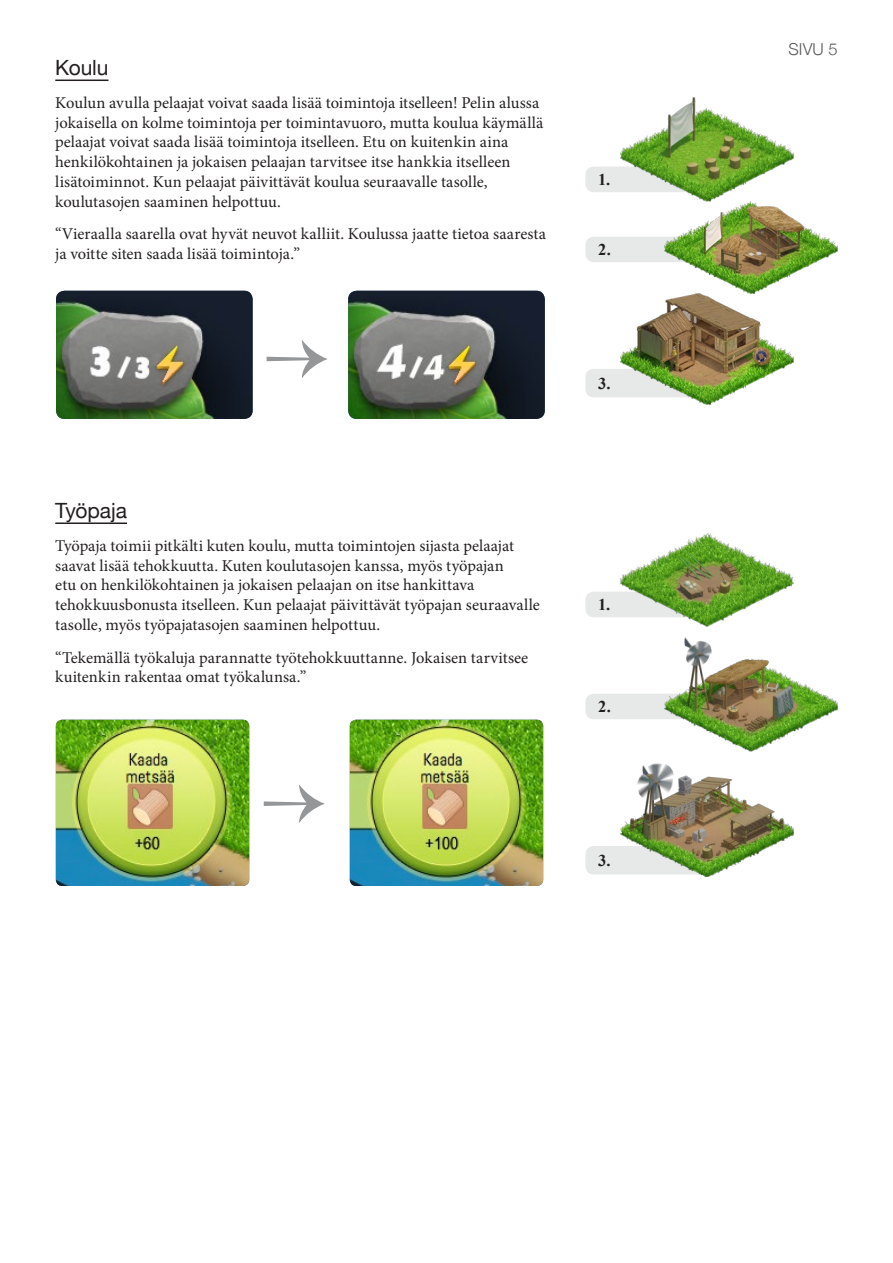
<style>
.page{position:relative;width:893px;height:1263px;background:#fff}
.page>*{position:absolute;margin:0;border:0;box-sizing:border-box;transform-origin:0 0}
.t1{font:700 75px "Minion Pro";color:#949698}
.t2{font:21px "Helvetica Neue";letter-spacing:-.005em;color:#231f20}
.t3{font:16.5px/19.8px "Minion Pro";color:#231f20}
.t4{font:700 16.5px "Times New Roman";color:#231f20}
.t5{font:300 16.5px "Helvetica Neue";color:#58595b}
</style>
<div class="page">
<div style="left:585px;top:167px;width:122px;height:25px;background:#e7e8e8;border-radius:9px"></div>
<div style="left:585px;top:592px;width:122px;height:25px;background:#e7e8e8;border-radius:9px"></div>
<div style="left:585px;top:237px;width:132px;height:25px;background:#e7e8e8;border-radius:9px"></div>
<div style="left:585px;top:694px;width:132px;height:25px;background:#e7e8e8;border-radius:9px"></div>
<div style="left:585px;top:369px;width:122px;height:28px;background:#e7e8e8;border-radius:9px"></div>
<div style="left:585px;top:846px;width:122px;height:28px;background:#e7e8e8;border-radius:9px"></div>
<hr style="left:55px;top:80px;width:53px;height:1px;background:#231f20">
<hr style="left:55px;top:522px;width:72px;height:2px;background:#231f20">
<img style="left:665px;top:201px;width:173px;height:93px">
<img style="left:620px;top:294px;width:173px;height:111px">
<img style="left:620px;top:533px;width:173px;height:93px">
<img style="left:665px;top:637px;width:173px;height:115px">
<img style="left:620px;top:763px;width:173px;height:113px">
<img style="left:620px;top:98px;width:173px;height:103px">
<img style="left:56px;top:291px;width:197px;height:128px">
<img style="left:348px;top:291px;width:197px;height:128px">
<img style="left:56px;top:720px;width:193px;height:166px">
<img style="left:350px;top:720px;width:193px;height:166px">
<p class="t2" style="left:55px;top:50px;width:55px">Koulu</p>
<p class="t3" style="left:55px;top:93px;width:490px">Koulun avulla pelaajat voivat saada lisää toimintoja itselleen! Pelin alussa jokaisella on kolme toimintoja per toimintavuoro, mutta koulua käymällä pelaajat voivat saada lisää toimintoja itselleen. Etu on kuitenkin aina henkilökohtainen ja jokaisen pelaajan tarvitsee itse hankkia itselleen lisätoiminnot. Kun pelaajat päivittävät koulua seuraavalle tasolle, koulutasojen saaminen helpottuu.</p>
<p class="t3" style="left:55px;top:224px;width:492px">“Vieraalla saarella ovat hyvät neuvot kalliit. Koulussa jaatte tietoa saaresta ja voitte siten saada lisää toimintoja.”</p>
<h1 class="t1" style="left:264px;top:302px;width:67px">→</h1>
<p class="t2" style="left:55px;top:493px;width:73px">Työpaja</p>
<p class="t3" style="left:55px;top:536px;width:486px">Työpaja toimii pitkälti kuten koulu, mutta toimintojen sijasta pelaajat saavat lisää tehokkuutta. Kuten koulutasojen kanssa, myös työpajan<br>etu on henkilökohtainen ja jokaisen pelaajan on itse hankittava tehokkuusbonusta itselleen. Kun pelaajat päivittävät työpajan seuraavalle tasolle, myös työpajatasojen saaminen helpottuu.</p>
<p class="t3" style="left:55px;top:647px;width:474px">“Tekemällä työkaluja parannatte työtehokkuuttanne. Jokaisen tarvitsee kuitenkin rakentaa omat työkalunsa.”</p>
<h1 class="t1" style="left:261px;top:746px;width:67px">→</h1>
<p class="t4" style="left:598px;top:168px;width:14px">1.</p>
<p class="t4" style="left:598px;top:238px;width:14px">2.</p>
<p class="t4" style="left:598px;top:372px;width:14px">3.</p>
<p class="t4" style="left:598px;top:593px;width:14px">1.</p>
<p class="t4" style="left:598px;top:695px;width:14px">2.</p>
<p class="t4" style="left:598px;top:849px;width:14px">3.</p>
<p class="t5" style="left:789px;top:36px;width:51px">Sivu 5</p>
</div>
